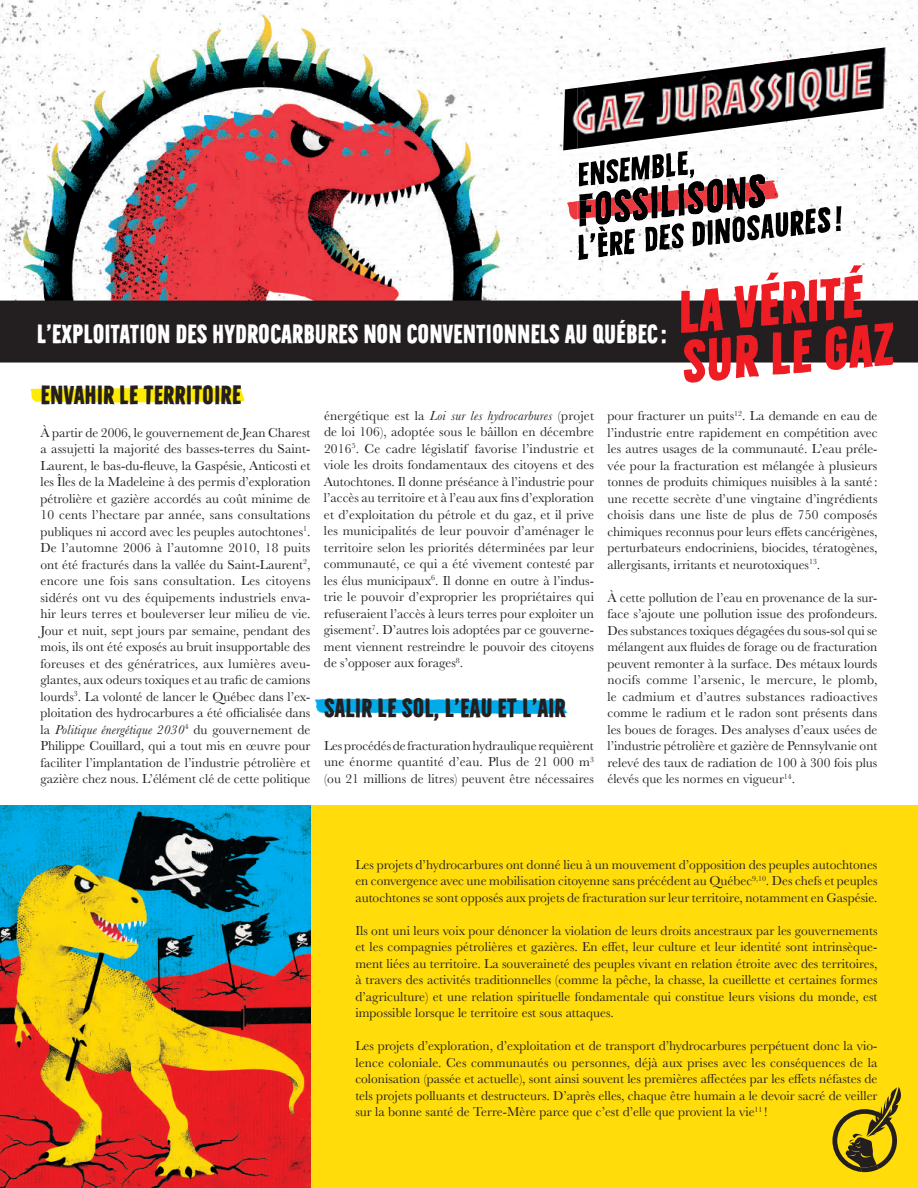
<style>
.page{position:relative;width:918px;height:1188px;background:#fff}
.page>*{position:absolute;margin:0;border:0;box-sizing:border-box;transform-origin:0 0}
.t1{font:700 54px/49.5px "Bellfort Draw Dark";color:#ee1d23}
.t2{font:700 24px "Bellfort Draw Dark";color:#fff}
.t3{font:700 24px "Bellfort Draw Dark";color:#231f20}
.t4{font:13.5px/16.5px "Baskerville";color:#231f20;text-align:justify}
.s1{font-style:italic}
</style>
<div class="page">
<img style="left:578px;top:0;width:340px;height:301px">
<img style="left:0;top:0;width:578px;height:301px">
<img style="left:578px;top:47px;width:308px;height:102px">
<img style="left:563px;top:88px;width:15px;height:62px">
<svg style="left:754px;top:58px;width:51px;height:16px"></svg>
<img style="left:579px;top:162px;width:10px;height:24px">
<img style="left:591px;top:160px;width:14px;height:25px">
<img style="left:606px;top:159px;width:13px;height:24px">
<img style="left:620px;top:157px;width:10px;height:25px">
<img style="left:632px;top:155px;width:17px;height:25px">
<img style="left:652px;top:154px;width:12px;height:25px">
<img style="left:666px;top:153px;width:10px;height:24px">
<img style="left:678px;top:151px;width:10px;height:24px">
<img style="left:579px;top:193px;width:14px;height:34px">
<img style="left:578px;top:235px;width:11px;height:25px">
<img style="left:693px;top:222px;width:12px;height:24px">
<img style="left:708px;top:220px;width:5px;height:25px">
<img style="left:715px;top:218px;width:15px;height:26px">
<img style="left:732px;top:216px;width:13px;height:26px">
<img style="left:747px;top:214px;width:28px;height:26px">
<img style="left:776px;top:212px;width:12px;height:25px">
<img style="left:791px;top:211px;width:13px;height:25px">
<img style="left:805px;top:209px;width:11px;height:25px">
<img style="left:818px;top:208px;width:12px;height:25px">
<img style="left:836px;top:206px;width:5px;height:25px">
<img style="left:765px;top:180px;width:14px;height:22px">
<img style="left:567px;top:200px;width:25px;height:20px">
<img style="left:661px;top:183px;width:24px;height:34px">
<img style="left:690px;top:169px;width:75px;height:39px">
<div style="left:310px;top:806px;width:608px;height:382px;background:#ffdc0a"></div>
<div style="left:0;top:301px;width:918px;height:62px;background:#231f20"></div>
<img style="left:0;top:806px;width:310px;height:382px">
<img style="left:314px;top:698px;width:254px;height:17px">
<svg style="left:30px;top:388px;width:215px;height:15px;background:#ffec1b"></svg>
<svg style="left:832px;top:1087px;width:70px;height:85px;background:#b79e11"></svg>
<h1 class="t1" style="left:674px;top:289px;width:214px;rotate:-5deg">LA VÉRITÉ<br>SUR LE GAZ</h1>
<h2 class="t2" style="left:37px;top:319px;width:631px">L’EXPLOITATION DES HYDROCARBURES NON CONVENTIONNELS AU QUÉBEC :</h2>
<h2 class="t3" style="left:40px;top:380px;width:203px">ENVAHIR LE TERRITOIRE</h2>
<p class="t4" style="left:40px;top:424px;width:272px">À partir de 2006, le gouvernement de Jean Charest a assujetti la majorité des basses-terres du Saint-Laurent, le bas-du-fleuve, la Gaspésie, Anticosti et les Îles de la Madeleine à des permis d’exploration pétrolière et gazière accordés au coût minime de 10 cents l’hectare par année, sans consultations publiques ni accord avec les peuples autochtones<sup>1</sup>.<br>De l’automne 2006 à l’automne 2010, 18 puits ont été fracturés dans la vallée du Saint-Laurent<sup>2</sup>, encore une fois sans consultation. Les citoyens sidérés ont vu des équipements industriels enva&shy;hir leurs terres et bouleverser leur milieu de vie.<br>Jour et nuit, sept jours par semaine, pendant des mois, ils ont été exposés au bruit insupportable des foreuses et des génératrices, aux lumières aveu&shy;glantes, aux odeurs toxiques et au trafic de camions lourds<sup>3</sup>. La volonté de lancer le Québec dans l’ex&shy;ploitation des hydrocarbures a été officialisée dans la <span class="s1">Politique énergétique 2030</span><sup>4</sup> du gouvernement de Philippe Couillard, qui a tout mis en œuvre pour faciliter l’implantation de l’industrie pétrolière et gazière chez nous. L’élément clé de cette politique</p>
<p class="t4" style="left:608px;top:408px;width:272px">pour fracturer un puits<sup>12</sup>. La demande en eau de l’industrie entre rapidement en compétition avec les autres usages de la communauté. L’eau préle&shy;vée pour la fracturation est mélangée à plusieurs tonnes de produits chimiques nuisibles à la santé : une recette secrète d’une vingtaine d’ingrédients choisis dans une liste de plus de 750 composés chimiques reconnus pour leurs effets cancérigènes, perturbateurs endocriniens, biocides, tératogènes, allergisants, irritants et neurotoxiques<sup>13</sup>.</p>
<p class="t4" style="left:607px;top:589px;width:272px">À cette pollution de l’eau en provenance de la sur&shy;face s’ajoute une pollution issue des profondeurs.<br>Des substances toxiques dégagées du sous-sol qui se mélangent aux fluides de forage ou de fracturation peuvent remonter à la surface. Des métaux lourds nocifs comme l’arsenic, le mercure, le plomb, le cadmium et d’autres substances radioactives comme le radium et le radon sont présents dans les boues de forages. Des analyses d’eaux usées de l’industrie pétrolière et gazière de Pennsylvanie ont relevé des taux de radiation de 100 à 300 fois plus élevés que les normes en vigueur<sup>14</sup>.</p>
<p class="t4" style="left:324px;top:407px;width:272px">énergétique est la <span class="s1">Loi sur les hydrocarbures</span> (projet de loi 106), adoptée sous le bâillon en décembre 2016<sup>5</sup>. Ce cadre législatif favorise l’industrie et viole les droits fondamentaux des citoyens et des Autochtones. Il donne préséance à l’industrie pour l’accès au territoire et à l’eau aux fins d’exploration et d’exploitation du pétrole et du gaz, et il prive les municipalités de leur pouvoir d’aménager le territoire selon les priorités déterminées par leur communauté, ce qui a été vivement contesté par les élus municipaux<sup>6</sup>. Il donne en outre à l’indus&shy;trie le pouvoir d’exproprier les propriétaires qui refuseraient l’accès à leurs terres pour exploiter un gisement<sup>7</sup>. D’autres lois adoptées par ce gouverne&shy;ment viennent restreindre le pouvoir des citoyens de s’opposer aux forages<sup>8</sup>.</p>
<h2 class="t3" style="left:324px;top:693px;width:243px">SALIR LE SOL, L’EAU ET L’AIR</h2>
<p class="t4" style="left:324px;top:737px;width:272px">Les procédés de fracturation hydraulique requièrent une énorme quantité d’eau. Plus de 21 000 m<sup>3 </sup>(ou 21 millions de litres) peuvent être nécessaires</p>
<p class="t4" style="left:355px;top:856px;width:524px">Les projets d’hydrocarbures ont donné lieu à un mouvement d’opposition des peuples autochtones en convergence avec une mobilisation citoyenne sans précédent au Québec<sup>9,10</sup>. Des chefs et peuples autochtones se sont opposés aux projets de fracturation sur leur territoire, notamment en Gaspésie.</p>
<p class="t4" style="left:355px;top:922px;width:524px">Ils ont uni leurs voix pour dénoncer la violation de leurs droits ancestraux par les gouvernements et les compagnies pétrolières et gazières. En effet, leur culture et leur identité sont intrinsèque&shy;ment liées au territoire. La souveraineté des peuples vivant en relation étroite avec des territoires, à travers des activités traditionnelles (comme la pêche, la chasse, la cueillette et certaines formes d’agriculture) et une relation spirituelle fondamentale qui constitue leurs visions du monde, est impossible lorsque le territoire est sous attaques.</p>
<p class="t4" style="left:355px;top:1038px;width:524px">Les projets d’exploration, d’exploitation et de transport d’hydrocarbures perpétuent donc la vio&shy;lence coloniale. Ces communautés ou personnes, déjà aux prises avec les conséquences de la colonisation (passée et actuelle), sont ainsi souvent les premières affectées par les effets néfastes de tels projets polluants et destructeurs. D’après elles, chaque être humain a le devoir sacré de veiller sur la bonne santé de Terre-Mère parce que c’est d’elle que provient la vie<sup>11</sup> !</p>
</div>
